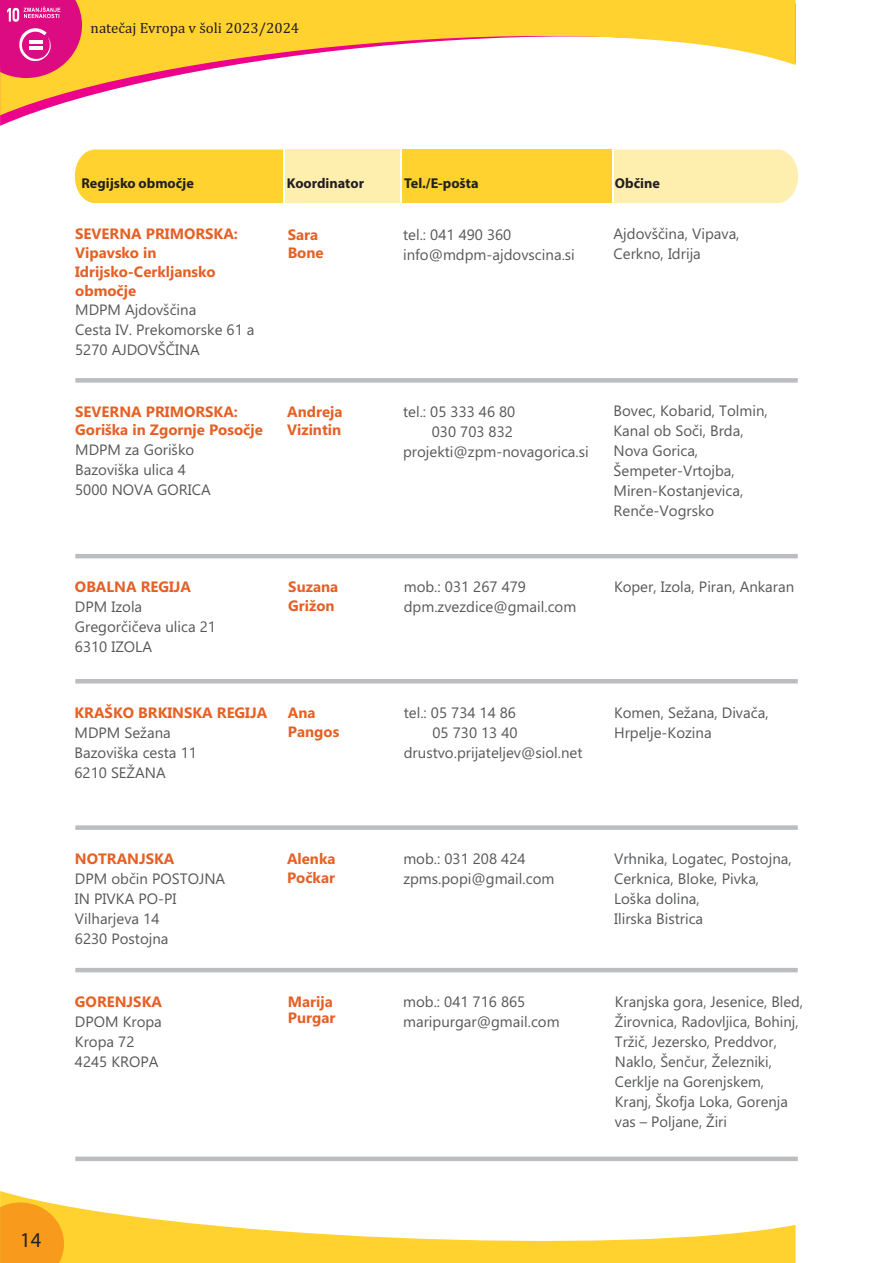
<style>
.page{position:relative;width:893px;height:1263px;background:#fff}
.page>*{position:absolute;margin:0;border:0;box-sizing:border-box;transform-origin:0 0}
.t1{font:21px "Myriad Pro";color:#231f20}
.t2{font:15px/20px "Ebrima";color:#57585a}
.t3{font:700 15px/18.8px "Ebrima";color:#e56024}
.t4{font:15px "Cambria";color:#231f20}
.t5{font:700 14.25px "Myriad Pro";color:#231f20}
</style>
<div class="page">
<div style="left:614px;top:149px;width:184px;height:54px;background:#feefaf"></div>
<div style="left:75px;top:149px;width:208px;height:54px;background:#ffd230"></div>
<div style="left:283px;top:149px;width:118px;height:54px;background:#feefaf"></div>
<div style="left:400px;top:149px;width:213px;height:54px;background:#ffd230"></div>
<hr style="left:283px;top:149px;width:2px;height:54px;background:#fff">
<hr style="left:400px;top:149px;width:2px;height:54px;background:#fff">
<hr style="left:612px;top:149px;width:2px;height:54px;background:#fff">
<svg style="left:75px;top:378px;width:723px;height:5px;background:#c2c3c6"></svg>
<hr style="left:75px;top:679px;width:723px;height:4px;background:#bcbdc0">
<hr style="left:75px;top:554px;width:723px;height:4px;background:#bcbdc0">
<hr style="left:75px;top:968px;width:723px;height:4px;background:#bcbdc0">
<svg style="left:75px;top:1156px;width:723px;height:5px;background:#c3c4c7"></svg>
<svg style="left:75px;top:825px;width:723px;height:5px;background:#c2c3c6"></svg>
<svg style="left:0;top:1191px;width:795px;height:72px"></svg>
<svg style="left:0;top:0;width:795px;height:115px"></svg>
<svg style="left:0;top:1202px;width:64px;height:61px;background:#f8a120"></svg>
<svg style="left:0;top:0;width:82px;height:78px;background:#e33380"></svg>
<hr style="left:29px;top:40px;width:14px;height:4px;background:#fff">
<hr style="left:29px;top:46px;width:14px;height:4px;background:#fff">
<p class="t4" style="left:91px;top:21px;width:210px">natečaj Evropa v šoli 2023/2024</p>
<p class="t5" style="left:81px;top:177px;width:114px">Regijsko območje</p>
<p class="t5" style="left:287px;top:177px;width:79px">Koordinator</p>
<p class="t5" style="left:404px;top:177px;width:76px">Tel./E-pošta</p>
<p class="t5" style="left:615px;top:177px;width:46px">Občine</p>
<p class="t3" style="left:75px;top:226px;width:164px">SEVERNA PRIMORSKA:<br>Vipavsko in<br>Idrijsko-Cerkljansko območje</p>
<p class="t2" style="left:75px;top:302px;width:181px">MDPM Ajdovščina<br>Cesta IV. Prekomorske 61 a<br>5270 AJDOVŠČINA</p>
<p class="t3" style="left:75px;top:403px;width:189px">SEVERNA PRIMORSKA:<br>Goriška in Zgornje Posočje</p>
<p class="t2" style="left:75px;top:441px;width:137px">MDPM za Goriško<br>Bazoviška ulica 4<br>5000 NOVA GORICA</p>
<p class="t3" style="left:288px;top:226px;width:37px">Sara<br>Bone</p>
<p class="t3" style="left:287px;top:403px;width:57px">Andreja<br>Vizintin</p>
<p class="t3" style="left:75px;top:579px;width:118px">OBALNA REGIJA</p>
<p class="t2" style="left:75px;top:598px;width:143px">DPM Izola<br>Gregorčičeva ulica 21<br>6310 IZOLA</p>
<p class="t3" style="left:75px;top:705px;width:194px">KRAŠKO BRKINSKA REGIJA</p>
<p class="t2" style="left:75px;top:724px;width:124px">MDPM Sežana<br>Bazoviška cesta 11<br>6210 SEŽANA</p>
<p class="t3" style="left:288px;top:579px;width:51px">Suzana<br>Grižon</p>
<p class="t3" style="left:288px;top:705px;width:53px">Ana<br>Pangos</p>
<p class="t2" style="left:403px;top:226px;width:173px">tel.: 041 490 360 info@mdpm-ajdovscina.si</p>
<p class="t2" style="left:613px;top:225px;width:127px">Ajdovščina, Vipava,<br>Cerkno, Idrija</p>
<p class="t2" style="left:403px;top:403px;width:114px">tel.: 05 333 46 80</p>
<p class="t2" style="left:432px;top:423px;width:82px">030 703 832</p>
<p class="t2" style="left:403px;top:443px;width:187px">projekti@zpm-novagorica.si</p>
<p class="t2" style="left:404px;top:578px;width:174px">mob.: 031 267 479 dpm.zvezdice@gmail.com</p>
<p class="t2" style="left:613px;top:402px;width:156px">Bovec, Kobarid, Tolmin,<br>Kanal ob Soči, Brda,<br>Nova Gorica,<br>Šempeter-Vrtojba,<br>Miren-Kostanjevica,<br>Renče-Vogrsko</p>
<p class="t2" style="left:614px;top:579px;width:182px">Koper, Izola, Piran, Ankaran</p>
<p class="t2" style="left:404px;top:704px;width:114px">tel.: 05 734 14 86</p>
<p class="t2" style="left:433px;top:724px;width:87px">05 730 13 40</p>
<p class="t2" style="left:404px;top:744px;width:180px">drustvo.prijateljev@siol.net</p>
<p class="t2" style="left:614px;top:704px;width:156px">Komen, Sežana, Divača,<br>Hrpelje-Kozina</p>
<p class="t3" style="left:75px;top:851px;width:101px">NOTRANJSKA</p>
<p class="t2" style="left:75px;top:870px;width:152px">DPM občin POSTOJNA<br>IN PIVKA PO-PI<br>Vilharjeva 14<br>6230 Postojna</p>
<p class="t3" style="left:75px;top:994px;width:89px">GORENJSKA</p>
<p class="t2" style="left:75px;top:1013px;width:88px">DPOM Kropa<br>Kropa 72<br>4245 KROPA</p>
<p class="t3" style="left:287px;top:851px;width:50px">Alenka<br>Počkar</p>
<p class="t2" style="left:403px;top:850px;width:153px">mob.: 031 208 424 zpms.popi@gmail.com</p>
<p class="t2" style="left:614px;top:850px;width:179px">Vrhnika, Logatec, Postojna,<br>Cerknica, Bloke, Pivka,<br>Loška dolina,<br>Ilirska Bistrica</p>
<p class="t3" style="left:288px;top:995px;width:49px;line-height:16.5px">Marija<br>Purgar</p>
<p class="t2" style="left:403px;top:993px;width:158px">mob.: 041 716 865 maripurgar@gmail.com</p>
<p class="t2" style="left:615px;top:993px;width:190px">Kranjska gora, Jesenice, Bled,<br>Žirovnica, Radovljica, Bohinj,<br>Tržič, Jezersko, Preddvor,<br>Naklo, Šenčur, Železniki,<br>Cerklje na Gorenjskem,<br>Kranj, Škofja Loka, Gorenja vas – Poljane, Žiri</p>
<h1 class="t1" style="left:20px;top:1231px;width:22px">14</h1>
</div>
